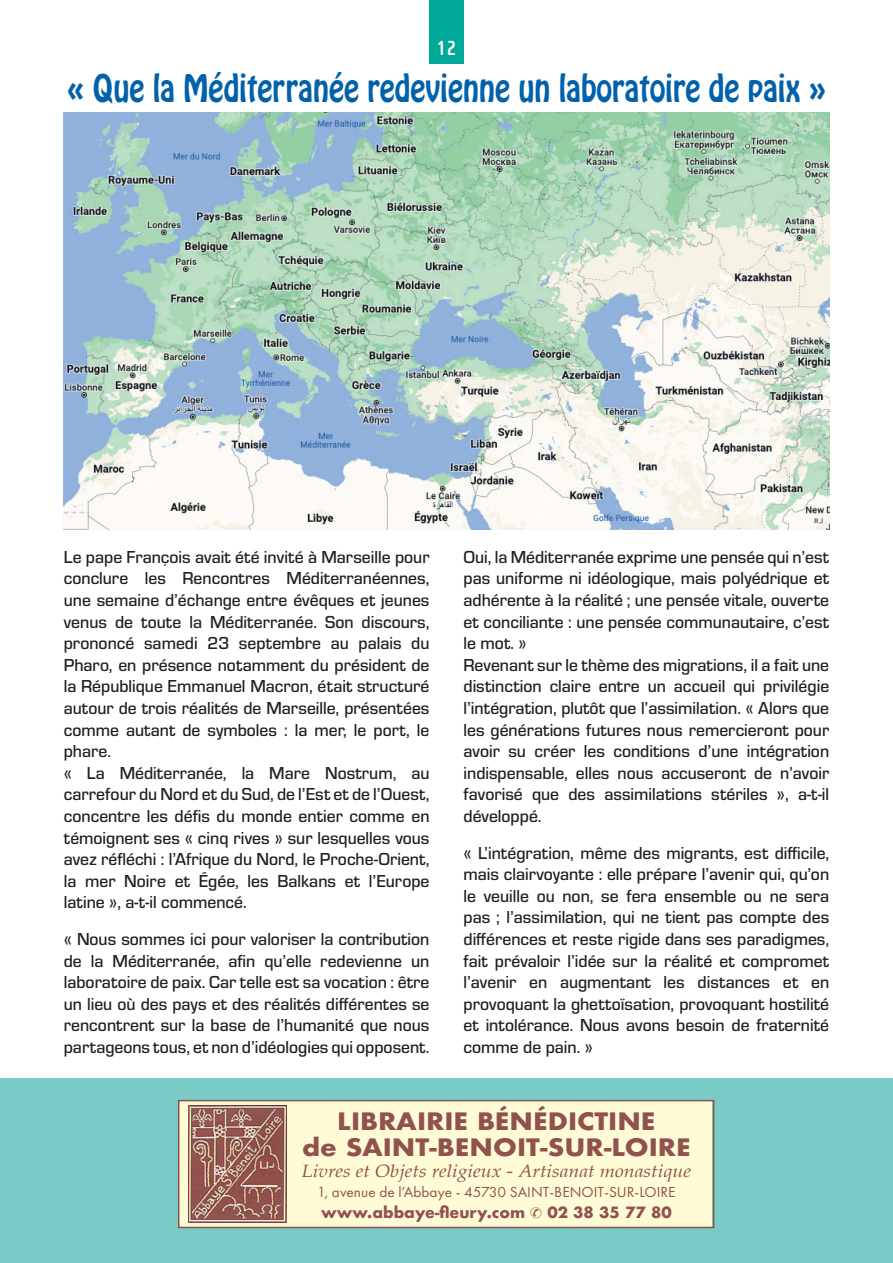
<style>
.page{position:relative;width:893px;height:1263px;background:#fff}
.page>*{position:absolute;margin:0;border:0;box-sizing:border-box;transform-origin:0 0}
.t1{font:33.6px "Hobo Std";color:#0161aa;scale:.86 1}
.t2{font:700 23.4px/26.1px "Futura";color:#90514f;text-align:center;scale:1.11 1}
.t3{font:700 21px "Cholla Sans OT";color:#fff}
.t4{font:500 18px/21.6px "Eurostile";color:#231f20}
.t5{font:italic 17.85px "Palatino";color:#90514f;scale:1.11 1}
.t6{font:15.15px "Futura PT";color:#90514f}
.t7{font:700 15.15px "Futura";color:#90514f}
</style>
<div class="page">
<div style="left:429px;top:0;width:34px;height:64px;background:#00a89a"></div>
<div style="left:0;top:1078px;width:893px;height:185px;background:#7acbc6"></div>
<div style="left:179px;top:1101px;width:533px;height:126px;background:#fffbd6"></div>
<img style="left:188px;top:1105px;width:99px;height:117px">
<div style="left:178px;top:1100px;width:536px;height:128px;border:2px solid #90514f"></div>
<img style="left:64px;top:113px;width:765px;height:416px">
<p class="t3" style="left:436px;top:36px;width:21px">12</p>
<h1 class="t1" style="left:67px;top:65px;width:885px">« Que la Méditerranée redevienne un laboratoire de paix »</h1>
<p class="t4" style="left:64px;top:545px;width:367px">Le pape François avait été invité à Marseille pour conclure les Rencontres Méditerranéennes, une semaine d’échange entre évêques et jeunes venus de toute la Méditerranée. Son discours, prononcé samedi 23 septembre au palais du Pharo, en présence notamment du président de la République Emmanuel Macron, était structuré autour de trois réalités de Marseille, présentées comme autant de symboles : la mer, le port, le phare.<br>« La Méditerranée, la Mare Nostrum, au carrefour du Nord et du Sud, de l’Est et de l’Ouest, concentre les défis du monde entier comme en témoignent ses « cinq rives » sur lesquelles vous avez réfléchi : l’Afrique du Nord, le Proche-Orient, la mer Noire et Égée, les Balkans et l’Europe latine », a-t-il commencé.</p>
<p class="t4" style="left:64px;top:927px;width:367px;text-align:justify">« Nous sommes ici pour valoriser la contribution de la Méditerranée, afin qu’elle redevienne un laboratoire de paix. Car telle est sa vocation : être un lieu où des pays et des réalités différentes se rencontrent sur la base de l’humanité que nous partageons tous, et non d’idéologies qui opposent.</p>
<p class="t4" style="left:463px;top:545px;width:367px">Oui, la Méditerranée exprime une pensée qui n’est pas uniforme ni idéologique, mais polyédrique et adhérente à la réalité ; une pensée vitale, ouverte et conciliante : une pensée communautaire, c’est le mot. »<br>Revenant sur le thème des migrations, il a fait une distinction claire entre un accueil qui privilégie l’intégration, plutôt que l’assimilation. « Alors que les générations futures nous remercieront pour avoir su créer les conditions d’une intégration indispensable, elles nous accuseront de n’avoir favorisé que des assimilations stériles », a-t-il développé.</p>
<p class="t4" style="left:463px;top:841px;width:367px;text-align:justify">« L’intégration, même des migrants, est difficile, mais clairvoyante : elle prépare l’avenir qui, qu’on le veuille ou non, se fera ensemble ou ne sera pas ; l’assimilation, qui ne tient pas compte des différences et reste rigide dans ses paradigmes, fait prévaloir l’idée sur la réalité et compromet l’avenir en augmentant les distances et en provoquant la ghettoïsation, provoquant hostilité et intolérance. Nous avons besoin de fraternité comme de pain. »</p>
<p class="t2" style="left:302px;top:1108px;width:352px">LIBRAIRIE BÉNÉDICTINE<br>de SAINT-BENOIT-SUR-LOIRE</p>
<p class="t5" style="left:302px;top:1156px;width:352px">Livres et Objets religieux - Artisanat monastique</p>
<p class="t6" style="left:317px;top:1183px;width:360px">1, avenue de l’Abbaye - 45730 SAINT-BENOIT-SUR-LOIRE</p>
<p class="t7" style="left:321px;top:1201px;width:352px">www.abbaye-fleury.com ✆ 02 38 35 77 80</p>
</div>
